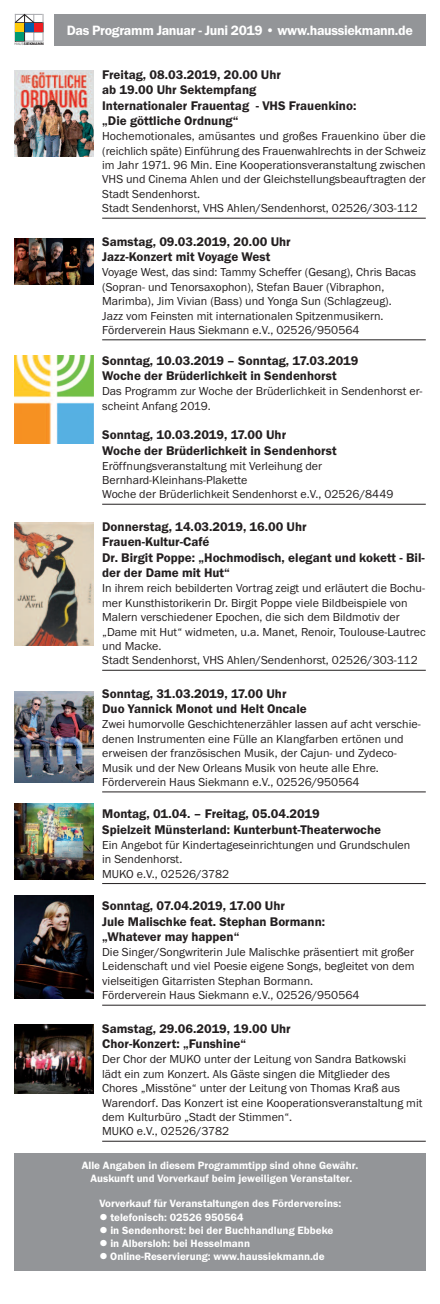
<style>
.page{position:relative;width:440px;height:1304px;background:#fff}
.page>*{position:absolute;margin:0;border:0;box-sizing:border-box;transform-origin:0 0}
.t1{font:600 14px "Franklin Gothic";letter-spacing:-.025em;color:#fff}
.t2{font:600 13px/15.6px "Franklin Gothic";color:#231f20}
.t3{font:12px/14.4px "Franklin Gothic";color:#231f20}
.t4{font:600 11px/13.2px "Franklin Gothic";color:#fff;text-align:center}
.t5{font:700 3.6px "Futura BT";color:#231f20}
.s1{font-weight:300}
</style>
<div class="page">
<svg style="left:14px;top:13px;width:30px;height:29px"></svg>
<div style="left:16px;top:23px;width:8px;height:8px;background:#feca0a"></div>
<div style="left:16px;top:32px;width:8px;height:9px;background:#009972"></div>
<div style="left:25px;top:23px;width:8px;height:8px;background:#0160ae"></div>
<div style="left:34px;top:23px;width:9px;height:8px;background:#ee1d23"></div>
<div style="left:54px;top:14px;width:371px;height:31px;background:#939598"></div>
<div style="left:14px;top:1153px;width:411px;height:118px;background:#939598"></div>
<hr style="left:102px;top:218px;width:323px;height:1px;background:#231f20">
<hr style="left:102px;top:340px;width:323px;height:1px;background:#231f20">
<hr style="left:102px;top:504px;width:323px;height:1px;background:#231f20">
<hr style="left:102px;top:670px;width:323px;height:1px;background:#231f20">
<hr style="left:102px;top:792px;width:323px;height:1px;background:#231f20">
<hr style="left:102px;top:883px;width:323px;height:1px;background:#231f20">
<hr style="left:102px;top:1005px;width:323px;height:1px;background:#231f20">
<hr style="left:102px;top:1141px;width:323px;height:1px;background:#231f20">
<img style="left:14px;top:71px;width:80px;height:86px">
<img style="left:14px;top:238px;width:80px;height:46px">
<img style="left:14px;top:522px;width:80px;height:124px">
<img style="left:14px;top:691px;width:80px;height:92px">
<img style="left:14px;top:804px;width:80px;height:75px">
<img style="left:14px;top:896px;width:80px;height:103px">
<img style="left:14px;top:1024px;width:80px;height:69px">
<img style="left:14px;top:355px;width:80px;height:89px">
<p class="t5" style="left:15px;top:42px;width:31px"><span class="s1">HAUS</span>SIEKMANN</p>
<p class="t1" style="left:67px;top:22px;width:347px">Das Programm Januar - Juni 2019 • www.haussiekmann.de</p>
<p class="t2" style="left:102px;top:66px;width:255px">Freitag, 08.03.2019, 20.00 Uhr<br>ab 19.00 Uhr Sektempfang<br>Internationaler Frauentag - VHS Frauenkino: „Die göttliche Ordnung“</p>
<p class="t3" style="left:102px;top:129px;width:325px">Hochemotionales, amüsantes und großes Frauenkino über die (reichlich späte) Einführung des Frauenwahlrechts in der Schweiz im Jahr 1971. 96 Min. Eine Kooperationsveranstaltung zwischen VHS und Cinema Ahlen und der Gleichstellungsbeauftragten der Stadt Sendenhorst.<br>Stadt Sendenhorst, VHS Ahlen/Sendenhorst, 02526/303-112</p>
<p class="t2" style="left:102px;top:234px;width:190px">Samstag, 09.03.2019, 20.00 Uhr<br>Jazz-Konzert mit Voyage West</p>
<p class="t3" style="left:102px;top:265px;width:315px">Voyage West, das sind: Tammy Scheffer (Gesang), Chris Bacas (Sopran- und Tenorsaxophon), Stefan Bauer (Vibraphon, Marimba), Jim Vivian (Bass) und Yonga Sun (Schlagzeug).<br>Jazz vom Feinsten mit internationalen Spitzenmusikern.<br>Förderverein Haus Siekmann e.V., 02526/950564</p>
<p class="t2" style="left:102px;top:352px;width:257px">Sonntag, 10.03.2019 – Sonntag, 17.03.2019<br>Woche der Brüderlichkeit in Sendenhorst</p>
<p class="t3" style="left:102px;top:384px;width:321px">Das Programm zur Woche der Brüderlichkeit in Sendenhorst er&shy;scheint Anfang 2019.</p>
<p class="t2" style="left:102px;top:427px;width:236px">Sonntag, 10.03.2019, 17.00 Uhr<br>Woche der Brüderlichkeit in Sendenhorst</p>
<p class="t3" style="left:102px;top:458px;width:292px">Eröffnungsveranstaltung mit Verleihung der<br>Bernhard-Kleinhans-Plakette<br>Woche der Brüderlichkeit Sendenhorst e.V., 02526/8449</p>
<p class="t2" style="left:102px;top:518px;width:324px">Donnerstag, 14.03.2019, 16.00 Uhr<br>Frauen-Kultur-Café<br>Dr. Birgit Poppe: „Hochmodisch, elegant und kokett - Bil&shy;der der Dame mit Hut“</p>
<p class="t3" style="left:102px;top:581px;width:325px">In ihrem reich bebilderten Vortrag zeigt und erläutert die Bochu&shy;mer Kunsthistorikerin Dr. Birgit Poppe viele Bildbeispiele von Malern verschiedener Epochen, die sich dem Bildmotiv der „Dame mit Hut“ widmeten, u.a. Manet, Renoir, Toulouse-Lautrec und Macke.<br>Stadt Sendenhorst, VHS Ahlen/Sendenhorst, 02526/303-112</p>
<p class="t2" style="left:102px;top:686px;width:206px">Sonntag, 31.03.2019, 17.00 Uhr<br>Duo Yannick Monot und Helt Oncale</p>
<p class="t3" style="left:102px;top:717px;width:320px">Zwei humorvolle Geschichtenerzähler lassen auf acht verschie&shy;denen Instrumenten eine Fülle an Klangfarben ertönen und erweisen der französischen Musik, der Cajun- und Zydeco-Musik und der New Orleans Musik von heute alle Ehre.<br>Förderverein Haus Siekmann e.V., 02526/950564</p>
<p class="t2" style="left:102px;top:806px;width:280px">Montag, 01.04. – Freitag, 05.04.2019<br>Spielzeit Münsterland: Kunterbunt-Theaterwoche</p>
<p class="t3" style="left:102px;top:837px;width:309px">Ein Angebot für Kindertageseinrichtungen und Grundschulen in Sendenhorst.<br>MUKO e.V., 02526/3782</p>
<p class="t2" style="left:102px;top:898px;width:224px">Sonntag, 07.04.2019, 17.00 Uhr<br>Jule Malischke feat. Stephan Bormann: „Whatever may happen“</p>
<p class="t3" style="left:102px;top:945px;width:313px">Die Singer/Songwriterin Jule Malischke präsentiert mit großer Leidenschaft und viel Poesie eigene Songs, begleitet von dem vielseitigen Gitarristen Stephan Bormann.<br>Förderverein Haus Siekmann e.V., 02526/950564</p>
<p class="t2" style="left:102px;top:1020px;width:190px">Samstag, 29.06.2019, 19.00 Uhr<br>Chor-Konzert: „Funshine“</p>
<p class="t3" style="left:102px;top:1052px;width:321px">Der Chor der MUKO unter der Leitung von Sandra Batkowski lädt ein zum Konzert. Als Gäste singen die Mitglieder des Chores „Misstöne“ unter der Leitung von Thomas Kraß aus Warendorf. Das Konzert ist eine Kooperationsveranstaltung mit dem Kulturbüro „Stadt der Stimmen“.<br>MUKO e.V., 02526/3782</p>
<p class="t4" style="left:82px;top:1158px;width:278px">Alle Angaben in diesem Programmtipp sind ohne Gewähr.<br>Auskunft und Vorverkauf beim jeweiligen Veranstalter.</p>
<p class="t4" style="left:99px;top:1196px;width:243px">Vorverkauf für Veranstaltungen des Fördervereins:</p>
<p class="t4" style="left:99px;top:1210px;width:145px">● telefonisch: 02526 950564</p>
<p class="t4" style="left:99px;top:1223px;width:235px">● in Sendenhorst: bei der Buchhandlung Ebbeke</p>
<p class="t4" style="left:99px;top:1237px;width:152px">● in Albersloh: bei Hesselmann</p>
<p class="t4" style="left:99px;top:1250px;width:227px">● Online-Reservierung: www.haussiekmann.de</p>
</div>
